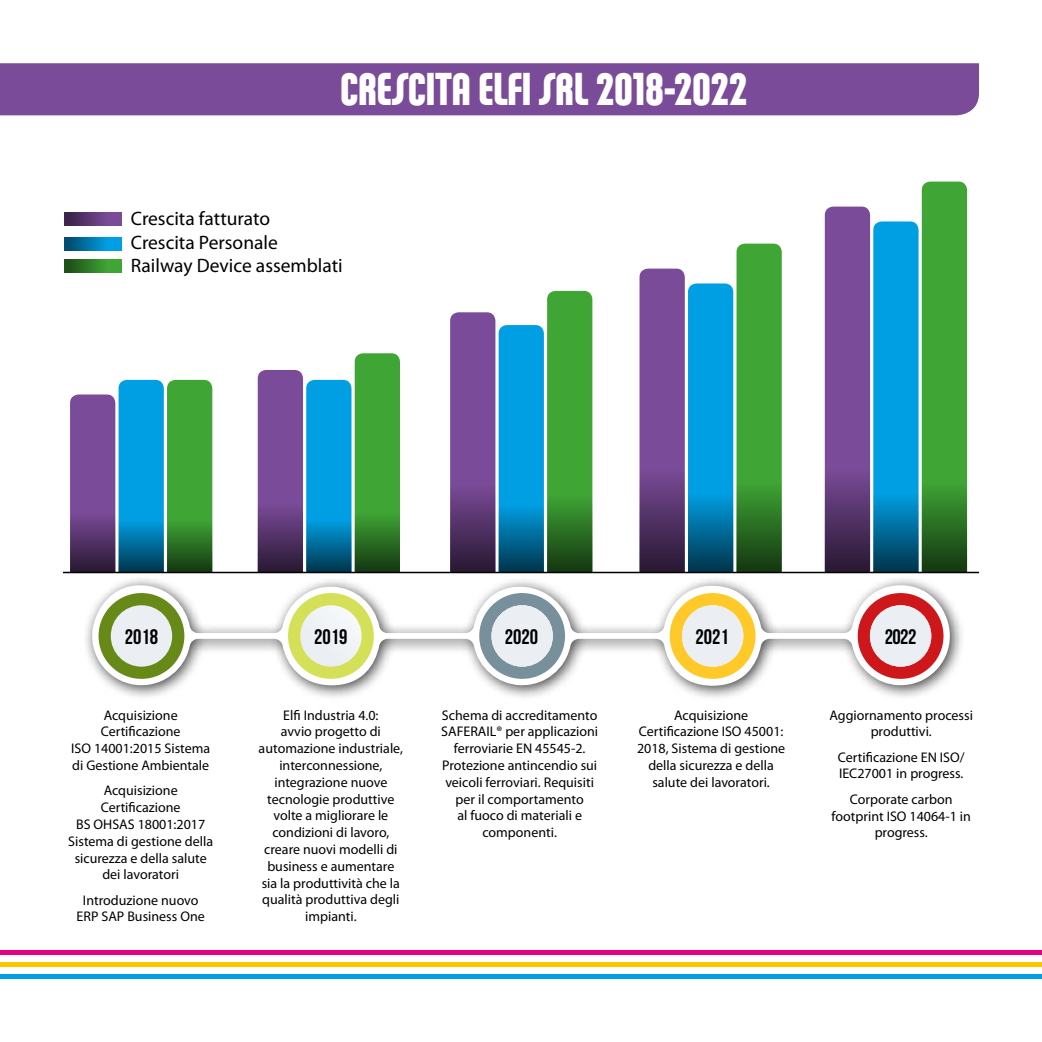
<style>
.page{position:relative;width:1042px;height:1042px;background:#fff}
.page>*{position:absolute;margin:0;border:0;box-sizing:border-box;transform-origin:0 0}
.t1{font:49px "Chalet Comprime Hong Kong Seventy";color:#fff}
.t2{font:700 21px "Bebas Neue";color:#000}
.t3{font:19.43px/23.3px "Myriad Pro";color:#000}
.t4{font:14px/16.8px "Myriad Pro";color:#000;text-align:center}
</style>
<div class="page">
<div style="left:0;top:63px;width:979px;height:52px;background:#7a4b98"></div>
<svg style="left:64px;top:212px;width:57px;height:13px"></svg>
<svg style="left:64px;top:237px;width:57px;height:13px"></svg>
<svg style="left:64px;top:259px;width:57px;height:14px"></svg>
<div style="left:82px;top:575px;width:883px;height:126px;background:#000;opacity:.75"></div>
<svg style="left:91px;top:585px;width:859px;height:101px"></svg>
<div style="left:99px;top:593px;width:85px;height:86px;background:#668918;border-radius:50%"></div>
<div style="left:111px;top:605px;width:61px;height:61px;background:#ebeff3;border-radius:31px"></div>
<div style="left:288px;top:593px;width:86px;height:86px;background:#d4e057;border-radius:50%"></div>
<div style="left:300px;top:605px;width:62px;height:61px;background:#eff3f6;border-radius:31px"></div>
<div style="left:479px;top:593px;width:86px;height:86px;background:#788f9c;border-radius:50%"></div>
<div style="left:491px;top:605px;width:62px;height:61px;background:#ebeff3;border-radius:31px"></div>
<div style="left:670px;top:593px;width:85px;height:86px;background:#ffc929;border-radius:50%"></div>
<div style="left:682px;top:605px;width:61px;height:61px;background:#ebeff3;border-radius:31px"></div>
<div style="left:857px;top:593px;width:86px;height:86px;background:#cd171a;border-radius:50%"></div>
<div style="left:870px;top:605px;width:61px;height:61px;background:#ebeff3;border-radius:31px"></div>
<svg style="left:70px;top:380px;width:142px;height:192px;background:#45838b"></svg>
<svg style="left:258px;top:353px;width:142px;height:219px;background:#4e878c"></svg>
<svg style="left:450px;top:291px;width:142px;height:281px;background:#4d878c"></svg>
<svg style="left:639px;top:244px;width:143px;height:328px;background:#4e848b"></svg>
<svg style="left:825px;top:182px;width:142px;height:390px;background:#4c878d"></svg>
<hr style="left:63px;top:572px;width:916px;height:1px;background:#000">
<hr style="left:0;top:950px;width:1042px;height:4px;background:#e6007d">
<div style="left:0;top:962px;width:1042px;height:5px;background:#fdc500"></div>
<div style="left:0;top:974px;width:1042px;height:5px;background:#009fe3"></div>
<h1 class="t1" style="left:340px;top:60px;width:408px">CRESCITA ELFI SRL 2018-2022</h1>
<h3 class="t3" style="left:131px;top:207px;width:213px">Crescita fatturato<br>Crescita Personale<br>Railway Device assemblati</h3>
<h2 class="t2" style="left:125px;top:625px;width:35px">2018</h2>
<h2 class="t2" style="left:314px;top:625px;width:35px">2019</h2>
<h2 class="t2" style="left:505px;top:625px;width:35px">2020</h2>
<h2 class="t2" style="left:695px;top:625px;width:35px">2021</h2>
<h2 class="t2" style="left:884px;top:625px;width:33px">2022</h2>
<p class="t4" style="left:71px;top:706px;width:141px">Acquisizione<br>Certificazione<br>ISO 14001:2015 Sistema di Gestione Ambientale</p>
<p class="t4" style="left:68px;top:782px;width:146px">Acquisizione<br>Certificazione<br>BS OHSAS 18001:2017<br>Sistema di gestione della sicurezza e della salute dei lavoratori</p>
<p class="t4" style="left:77px;top:891px;width:130px">Introduzione nuovo<br>ERP SAP Business One</p>
<p class="t4" style="left:259px;top:706px;width:146px">Elfi Industria 4.0:<br>avvio progetto di automazione industriale, interconnessione, integrazione nuove tecnologie produttive volte a migliorare le condizioni di lavoro, creare nuovi modelli di business e aumentare sia la produttività che la qualità produttiva degli impianti.</p>
<p class="t4" style="left:441px;top:706px;width:158px">Schema di accreditamento<br>SAFERAIL® per applicazioni ferroviarie EN 45545-2.<br>Protezione antincendio sui veicoli ferroviari. Requisiti per il comportamento<br>al fuoco di materiali e componenti.</p>
<p class="t4" style="left:637px;top:706px;width:150px">Acquisizione<br>Certificazione ISO 45001:<br>2018, Sistema di gestione della sicurezza e della salute dei lavoratori.</p>
<p class="t4" style="left:829px;top:706px;width:145px">Aggiornamento processi produttivi.</p>
<p class="t4" style="left:838px;top:748px;width:128px;text-align:left">Certificazione EN ISO/<br>IEC27001 in progress.</p>
<p class="t4" style="left:831px;top:790px;width:141px">Corporate carbon footprint ISO 14064-1 in progress.</p>
</div>
